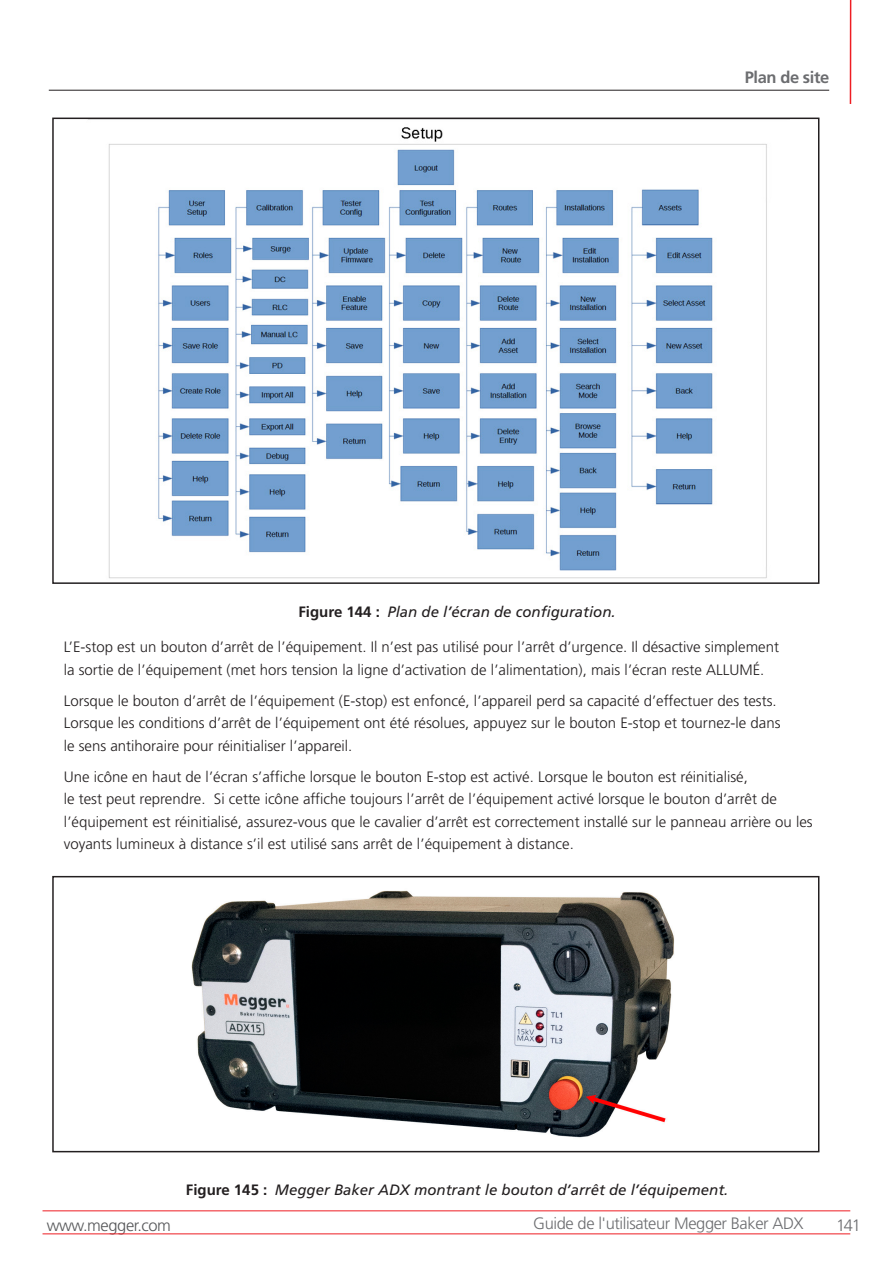
<style>
.page{position:relative;width:893px;height:1263px;background:#fff}
.page>*{position:absolute;margin:0;border:0;box-sizing:border-box;transform-origin:0 0}
.t1{font:300 16.5px "Frutiger LT Pro";letter-spacing:-.025em;color:#6c6d70}
.t2{font:300 16.5px "Frutiger LT Pro";letter-spacing:-.025em;color:#57585a}
.t3{font:700 16.5px "Frutiger LT Pro";letter-spacing:-.025em;color:#6c6d70}
.Body{font:300 15px/22.5px "Frutiger LT Pro";color:#231f20}
.t4{font:italic 15px "Frutiger LT Pro";color:#231f20}
.s1{font-weight:700;font-style:normal}
</style>
<div class="page">
<img style="left:108px;top:127px;width:659px;height:452px">
<div style="left:52px;top:118px;width:767px;height:466px;border:2px solid #231f20"></div>
<img style="left:191px;top:890px;width:483px;height:248px">
<div style="left:52px;top:876px;width:767px;height:276px;border:2px solid #231f20"></div>
<hr style="left:49px;top:90px;width:780px;height:1px;background:#231f20">
<hr style="left:43px;top:1210px;width:807px;height:1px;background:#ee1d23">
<hr style="left:43px;top:1233px;width:807px;height:1px;background:#ee1d23">
<hr style="left:850px;top:0;width:1px;height:104px;background:#ee1d23">
<p class="t3" style="left:745px;top:67px;width:86px">Plan de site</p>
<p class="t4" style="left:298px;top:603px;width:319px"><span class="s1">Figure 144 :</span> Plan de l’écran de configuration.</p>
<p class="Body" style="left:64px;top:636px;width:717px">L’E-stop est un bouton d’arrêt de l’équipement. Il n’est pas utilisé pour l’arrêt d’urgence. Il désactive simplement la sortie de l’équipement (met hors tension la ligne d’activation de l’alimentation), mais l’écran reste ALLUMÉ.</p>
<p class="Body" style="left:64px;top:689px;width:718px">Lorsque le bouton d’arrêt de l’équipement (E-stop) est enfoncé, l’appareil perd sa capacité d’effectuer des tests.<br>Lorsque les conditions d’arrêt de l’équipement ont été résolues, appuyez sur le bouton E-stop et tournez-le dans le sens antihoraire pour réinitialiser l’appareil.</p>
<p class="Body" style="left:64px;top:765px;width:750px">Une icône en haut de l’écran s’affiche lorsque le bouton E-stop est activé. Lorsque le bouton est réinitialisé,<br>le test peut reprendre. Si cette icône affiche toujours l’arrêt de l’équipement activé lorsque le bouton d’arrêt de l’équipement est réinitialisé, assurez-vous que le cavalier d’arrêt est correctement installé sur le panneau arrière ou les voyants lumineux à distance s’il est utilisé sans arrêt de l’équipement à distance.</p>
<p class="t4" style="left:186px;top:1181px;width:544px"><span class="s1">Figure 145 :</span> Megger Baker ADX montrant le bouton d’arrêt de l’équipement.</p>
<p class="t2" style="left:47px;top:1215px;width:126px">www.megger.com</p>
<p class="t1" style="left:533px;top:1213px;width:272px">Guide de l'utilisateur Megger Baker ADX</p>
<p class="t1" style="left:836px;top:1215px;width:26px">141</p>
</div>
